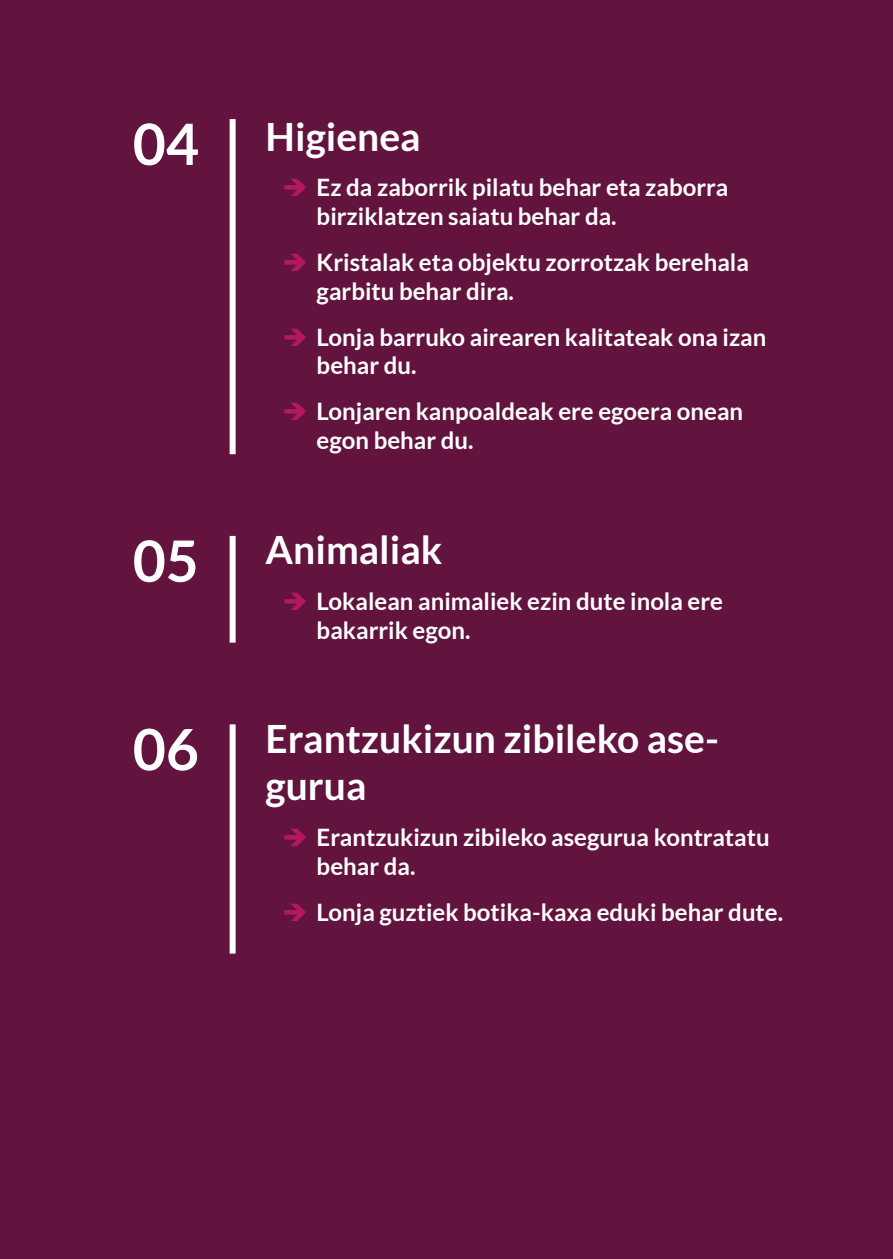
<style>
.page{position:relative;width:893px;height:1259px;background:#63143e}
.page>*{position:absolute;margin:0;border:0;box-sizing:border-box;transform-origin:0 0}
.t1{font:700 57px "Lato";color:#fff}
.t2{font:700 39px/46.8px "Lato";color:#fff}
.t3{font:700 24px/28.8px "Lato";color:#fff}
.s1{color:#b51862}
</style>
<div class="page">
<div style="left:230px;top:119px;width:6px;height:335px;background:#fff"></div>
<div style="left:230px;top:536px;width:6px;height:106px;background:#fff"></div>
<div style="left:230px;top:724px;width:6px;height:229px;background:#fff"></div>
<h1 class="t1" style="left:133px;top:112px;width:68px">04</h1>
<h2 class="t2" style="left:266px;top:112px;width:156px">Higienea</h2>
<p class="t3" style="left:317px;top:173px;width:413px;text-indent:-34px"><span class="s1">➔</span> Ez da zaborrik pilatu behar eta zaborra birziklatzen saiatu behar da.</p>
<p class="t3" style="left:317px;top:247px;width:434px;text-indent:-34px"><span class="s1">➔</span> Kristalak eta objektu zorrotzak berehala garbitu behar dira.</p>
<p class="t3" style="left:317px;top:322px;width:451px;text-indent:-34px"><span class="s1">➔</span> Lonja barruko airearen kalitateak ona izan behar du.</p>
<p class="t3" style="left:317px;top:397px;width:428px;text-indent:-34px"><span class="s1">➔</span> Lonjaren kanpoaldeak ere egoera onean egon behar du.</p>
<h1 class="t1" style="left:133px;top:528px;width:68px">05</h1>
<h2 class="t2" style="left:266px;top:526px;width:178px">Animaliak</h2>
<p class="t3" style="left:317px;top:586px;width:408px;text-indent:-34px"><span class="s1">➔</span> Lokalean animaliek ezin dute inola ere bakarrik egon.</p>
<h1 class="t1" style="left:133px;top:717px;width:68px">06</h1>
<h2 class="t2" style="left:266px;top:715px;width:455px">Erantzukizun zibileko ase&shy;gurua</h2>
<p class="t3" style="left:317px;top:822px;width:455px;text-indent:-34px"><span class="s1">➔</span> Erantzukizun zibileko asegurua kontratatu behar da.</p>
<p class="t3" style="left:283px;top:897px;width:502px"><span class="s1">➔</span> Lonja guztiek botika-kaxa eduki behar dute.</p>
</div>
